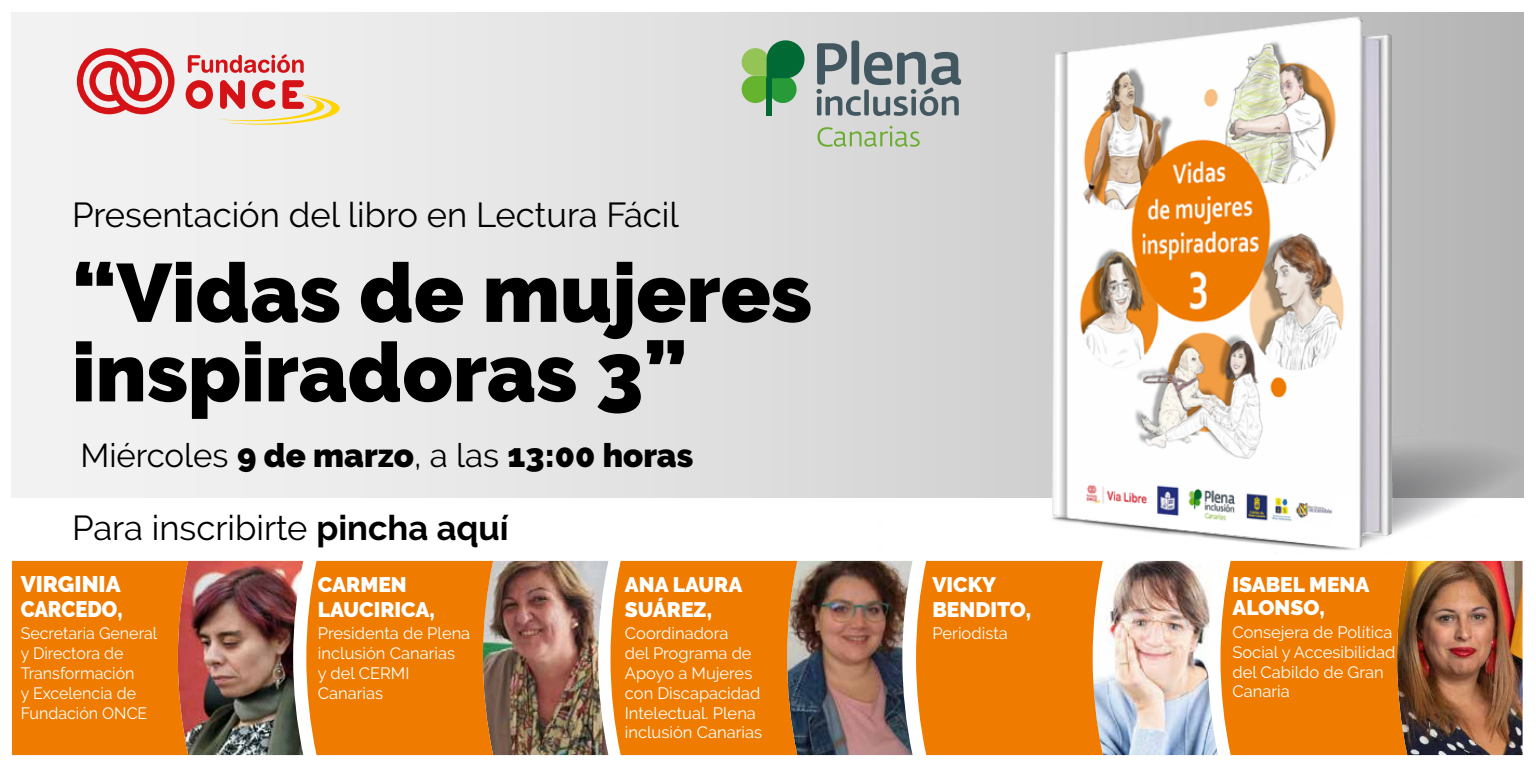
<style>
.page{position:relative;width:1536px;height:768px;background:#fff}
.page>*{position:absolute;margin:0;border:0;box-sizing:border-box;transform-origin:0 0}
.t1{font:900 82.35px/79.5px "Raleway";color:#000}
.t2{font:34.65px "Raleway";color:#000}
.t3{font:900 33px "Raleway";color:#000}
.t4{font:900 22.5px/25.2px "Raleway";color:#fff}
.t5{font:900 21px/25.2px "Raleway";color:#fff}
.t6{font:16.5px/19.8px "Raleway";color:#fff}
.s1{font-weight:400}
.s2{font-weight:700}
</style>
<div class="page">
<svg style="left:12px;top:13px;width:863px;height:485px"></svg>
<svg style="left:188px;top:54px;width:116px;height:19px"></svg>
<svg style="left:77px;top:48px;width:98px;height:66px"></svg>
<svg style="left:186px;top:80px;width:154px;height:45px"></svg>
<img style="left:188px;top:561px;width:115px;height:194px">
<div style="left:12px;top:561px;width:176px;height:194px;background:#ef7b00"></div>
<img style="left:493px;top:561px;width:115px;height:194px">
<div style="left:306px;top:561px;width:187px;height:194px;background:#ef7b00"></div>
<img style="left:797px;top:561px;width:116px;height:194px">
<div style="left:610px;top:561px;width:187px;height:194px;background:#ef7b00"></div>
<img style="left:1103px;top:561px;width:115px;height:194px">
<div style="left:916px;top:561px;width:187px;height:194px;background:#ef7b00"></div>
<img style="left:1407px;top:561px;width:116px;height:194px">
<div style="left:1220px;top:561px;width:187px;height:194px;background:#ef7b00"></div>
<img style="left:1052px;top:15px;width:340px;height:533px">
<svg style="left:740px;top:39px;width:66px;height:65px;background:#69a86a"></svg>
<div style="left:767px;top:78px;width:5px;height:37px;background:#006934"></div>
<div style="left:851px;top:41px;width:8px;height:44px;background:#435760;border-radius:2px"></div>
<svg style="left:816px;top:43px;width:145px;height:73px;background:#9ca4a8"></svg>
<svg style="left:818px;top:125px;width:102px;height:22px;background:#bdcdaf"></svg>
<h2 class="t2" style="left:72px;top:195px;width:608px">Presentación del libro en Lectura Fácil</h2>
<h1 class="t1" style="left:72px;top:253px;width:741px">“Vidas de mujeres inspiradoras 3”</h1>
<h3 class="t3" style="left:81px;top:436px;width:614px"><span class="s1">Miércoles</span> 9 de marzo<span class="s1">, a las</span> 13:00 horas</h3>
<h2 class="t2" style="left:72px;top:507px;width:438px">Para inscribirte <span class="s2">pincha aquí</span></h2>
<h3 class="t4" style="left:21px;top:571px;width:103px">VIRGINIA<br>CARCEDO,</h3>
<p class="t6" style="left:21px;top:624px;width:138px">Secretaria General y Directora de<br>Transformación<br>y Excelencia de<br>Fundación ONCE</p>
<p class="t5" style="left:318px;top:572px;width:119px">CARMEN<br>LAUCIRICA,</p>
<p class="t6" style="left:318px;top:624px;width:154px">Presidenta de Plena inclusión Canarias<br>y del CERMI<br>Canarias</p>
<p class="t5" style="left:625px;top:572px;width:119px">ANA LAURA<br>SUÁREZ,</p>
<p class="t6" style="left:625px;top:624px;width:139px">Coordinadora<br>del Programa de<br>Apoyo a Mujeres con Discapacidad<br>Intelectual. Plena inclusión Canarias</p>
<p class="t5" style="left:932px;top:572px;width:100px">VICKY<br>BENDITO,</p>
<p class="t6" style="left:932px;top:624px;width:77px">Periodista</p>
<p class="t5" style="left:1232px;top:573px;width:138px;line-height:23.7px">ISABEL MENA<br>ALONSO,</p>
<p class="t6" style="left:1232px;top:622px;width:164px">Consejera de Política<br>Social y Accesibilidad del Cabildo de Gran<br>Canaria</p>
</div>
